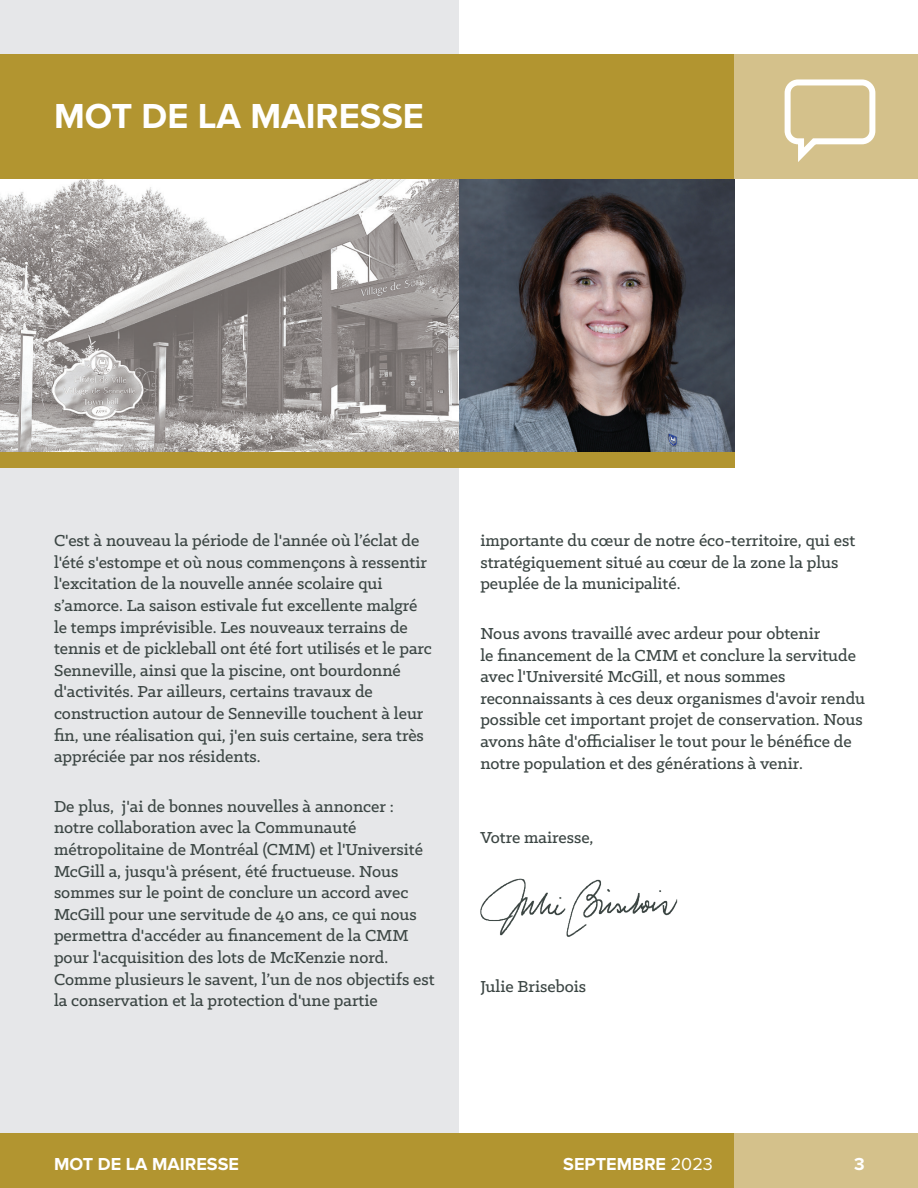
<style>
.page{position:relative;width:918px;height:1188px;background:#fff}
.page>*{position:absolute;margin:0;border:0;box-sizing:border-box;transform-origin:0 0}
.t1{font:700 36px "Proxima Nova";color:#fff}
.t2{font:500 18px/21.6px "Klinic Slab";color:#3b4543}
.t3{font:700 18px "Proxima Nova";color:#fff}
.s1{font-weight:400}
</style>
<div class="page">
<div style="left:0;top:0;width:459px;height:1188px;background:#e6e7e9"></div>
<img style="left:0;top:179px;width:734px;height:273px">
<div style="left:0;top:1134px;width:734px;height:54px;background:#b29530"></div>
<div style="left:734px;top:1134px;width:184px;height:54px;background:#d4c18b"></div>
<div style="left:0;top:54px;width:734px;height:125px;background:#b29530"></div>
<div style="left:734px;top:54px;width:184px;height:125px;background:#d4c18b"></div>
<svg style="left:784px;top:79px;width:92px;height:83px"></svg>
<div style="left:0;top:452px;width:734px;height:16px;background:#b29530"></div>
<img style="left:480px;top:878px;width:198px;height:59px">
<p class="t1" style="left:54px;top:96px;width:371px">MOT DE LA MAIRESSE</p>
<p class="t2" style="left:54px;top:529px;width:379px">C'est à nouveau la période de l'année où l’éclat de l'été s'estompe et où nous commençons à ressentir l'excitation de la nouvelle année scolaire qui s’amorce. La saison estivale fut excellente malgré le temps imprévisible. Les nouveaux terrains de tennis et de pickleball ont été fort utilisés et le parc Senneville, ainsi que la piscine, ont bourdonné d'activités. Par ailleurs, certains travaux de construction autour de Senneville touchent à leur fin, une réalisation qui, j'en suis certaine, sera très appréciée par nos résidents.</p>
<p class="t2" style="left:54px;top:795px;width:382px">De plus, j'ai de bonnes nouvelles à annoncer : notre collaboration avec la Communauté métropolitaine de Montréal (CMM) et l'Université McGill a, jusqu'à présent, été fructueuse. Nous sommes sur le point de conclure un accord avec McGill pour une servitude de 40 ans, ce qui nous permettra d'accéder au financement de la CMM pour l'acquisition des lots de McKenzie nord.<br>Comme plusieurs le savent, l’un de nos objectifs est la conservation et la protection d'une partie</p>
<p class="t2" style="left:480px;top:529px;width:376px">importante du cœur de notre éco-territoire, qui est stratégiquement situé au cœur de la zone la plus peuplée de la municipalité.</p>
<p class="t2" style="left:480px;top:622px;width:386px">Nous avons travaillé avec ardeur pour obtenir<br>le financement de la CMM et conclure la servitude avec l'Université McGill, et nous sommes reconnaissants à ces deux organismes d'avoir rendu possible cet important projet de conservation. Nous avons hâte d'officialiser le tout pour le bénéfice de notre population et des générations à venir.</p>
<p class="t2" style="left:480px;top:826px;width:115px">Votre mairesse,</p>
<p class="t2" style="left:480px;top:975px;width:107px">Julie Brisebois</p>
<p class="t3" style="left:54px;top:1154px;width:186px">MOT DE LA MAIRESSE</p>
<p class="t3" style="left:563px;top:1154px;width:151px">SEPTEMBRE <span class="s1">2023</span></p>
<p class="t3" style="left:854px;top:1154px;width:12px">3</p>
</div>
